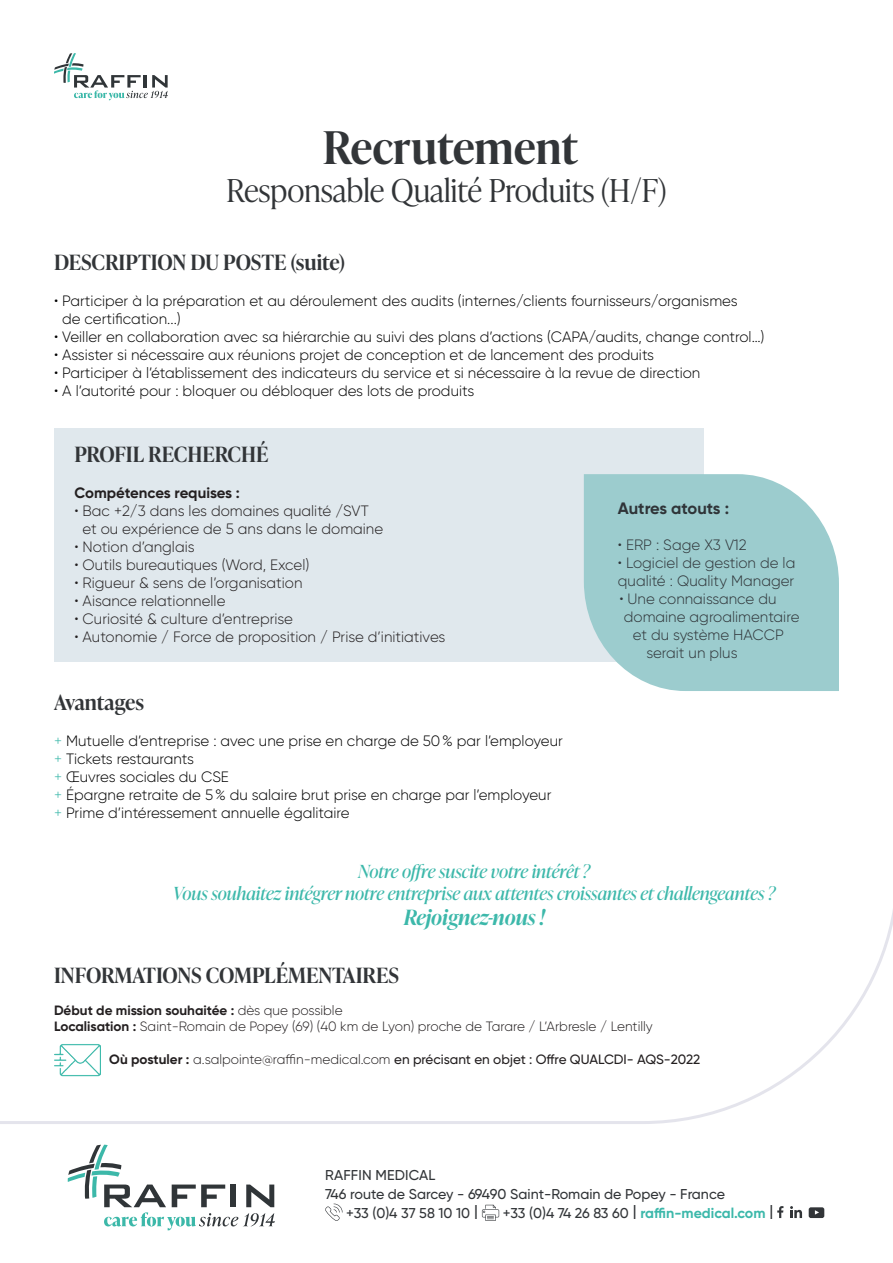
<style>
.page{position:relative;width:893px;height:1263px;background:#fff}
.page>*{position:absolute;margin:0;border:0;box-sizing:border-box;transform-origin:0 0}
.t1{font:600 45px "Ivy Presto Headline";color:#323538}
.t2{font:300 31.5px "Ivy Presto Headline";color:#323538}
.t3{font:600 21px "Ivy Presto Headline";color:#323538}
.t4{font:italic 600 21px "Ivy Presto Display";color:#3cb8aa}
.t5{font:italic 18px/21.6px "Ivy Presto Display";color:#3cb8aa;text-align:center}
.t6{font:700 16.5px "Gilroy";letter-spacing:-.005em;color:#2f3438}
.t7{font:300 15px/18px "Gilroy";color:#000}
.t8{font:300 15px/18px "Gilroy";color:#231f20}
.t9{font:300 15px/18px "Gilroy";color:#2f3438}
.t10{font:700 15px "Gilroy";letter-spacing:-.005em;color:#231f20}
.t11{font:500 14.25px "Gilroy";color:#323538}
.t12{font:700 14.25px "Gilroy";color:#3cb8aa}
.t13{font:300 13.5px/16.2px "Gilroy";color:#231f20}
.t14{font:500 13.5px "Gilroy";color:#231f20}
.s1{color:#3cb8aa}
.s2{font-weight:700}
.s3{font-weight:300}
.s4{font-weight:400;font-size:19.95px}
.s5{font-weight:500;color:#323538}
.s6{font-weight:400;font-size:19.95px;color:#323538}
</style>
<div class="page">
<svg style="left:325px;top:1203px;width:17px;height:18px"></svg>
<svg style="left:482px;top:1205px;width:17px;height:16px"></svg>
<svg style="left:777px;top:1206px;width:6px;height:12px"></svg>
<svg style="left:790px;top:1206px;width:12px;height:12px"></svg>
<svg style="left:809px;top:1207px;width:15px;height:11px"></svg>
<svg style="left:68px;top:1145px;width:207px;height:85px"></svg>
<svg style="left:54px;top:53px;width:114px;height:47px"></svg>
<div style="left:54px;top:428px;width:649px;height:234px;background:#e0e8ed"></div>
<svg style="left:584px;top:474px;width:255px;height:217px;background:#a4d0d1"></svg>
<img style="left:54px;top:1044px;width:47px;height:33px">
<h1 class="t1" style="left:323px;top:115px;width:256px">Recrutement</h1>
<h2 class="t2" style="left:227px;top:168px;width:441px">Responsable Qualité Produits (H/F)</h2>
<h3 class="t3" style="left:54px;top:247px;width:292px">DESCRIPTION DU POSTE (suite)</h3>
<p class="t7" style="left:62px;top:292px;width:677px;text-indent:-8px">• Participer à la préparation et au déroulement des audits (internes/clients fournisseurs/organismes de certification...)</p>
<p class="t7" style="left:54px;top:328px;width:712px">• Veiller en collaboration avec sa hiérarchie au suivi des plans d’actions (CAPA/audits, change control…)</p>
<p class="t7" style="left:54px;top:346px;width:602px">• Assister si nécessaire aux réunions projet de conception et de lancement des produits</p>
<p class="t7" style="left:54px;top:364px;width:648px">• Participer à l’établissement des indicateurs du service et si nécessaire à la revue de direction</p>
<p class="t7" style="left:54px;top:382px;width:422px">• A l’autorité pour : bloquer ou débloquer des lots de produits</p>
<h3 class="t3" style="left:74px;top:439px;width:195px">PROFIL RECHERCHÉ</h3>
<p class="t10" style="left:74px;top:483px;width:167px">Compétences requises :</p>
<p class="t8" style="left:82px;top:502px;width:302px;text-indent:-8px">• Bac +2/3 dans les domaines qualité /SVT et ou expérience de 5 ans dans le domaine</p>
<p class="t8" style="left:74px;top:538px;width:122px">• Notion d’anglais</p>
<p class="t8" style="left:74px;top:556px;width:236px">• Outils bureautiques (Word, Excel)</p>
<p class="t8" style="left:74px;top:574px;width:230px">• Rigueur &amp; sens de l’organisation</p>
<p class="t8" style="left:74px;top:592px;width:153px">• Aisance relationnelle</p>
<p class="t8" style="left:74px;top:610px;width:220px">• Curiosité &amp; culture d’entreprise</p>
<p class="t8" style="left:74px;top:628px;width:372px">• Autonomie / Force de proposition / Prise d’initiatives</p>
<h3 class="t3" style="left:54px;top:687px;width:91px">Avantages</h3>
<p class="t7" style="left:54px;top:732px;width:510px"><span class="s1">+</span> Mutuelle d’entreprise : avec une prise en charge de 50% par l’employeur <span class="s1">+</span> Tickets restaurants<br><span class="s1">+</span> Œuvres sociales du CSE<br><span class="s1">+</span> Épargne retraite de 5% du salaire brut prise en charge par l’employeur <span class="s1">+</span> Prime d’intéressement annuelle égalitaire</p>
<p class="t6" style="left:618px;top:498px;width:113px">Autres atouts :</p>
<p class="t9" style="left:618px;top:535px;width:130px">• ERP : Sage X3 V12</p>
<p class="t9" style="left:618px;top:553px;width:179px">• Logiciel de gestion de la qualité : Quality Manager</p>
<p class="t9" style="left:619px;top:589px;width:159px">• Une connaissance du</p>
<p class="t9" style="left:624px;top:607px;width:177px">domaine agroalimentaire</p>
<p class="t9" style="left:633px;top:625px;width:153px">et du système HACCP</p>
<p class="t9" style="left:646px;top:643px;width:93px">serait un plus</p>
<p class="t5" style="left:173px;top:860px;width:604px">Notre offre suscite votre intérêt ?<br>Vous souhaitez intégrer notre entreprise aux attentes croissantes et challengeantes ?</p>
<h3 class="t4" style="left:404px;top:902px;width:142px">Rejoignez-nous !</h3>
<h3 class="t3" style="left:54px;top:960px;width:346px">INFORMATIONS COMPLÉMENTAIRES</h3>
<p class="t13" style="left:54px;top:1002px;width:600px"><span class="s2">Début de mission souhaitée :</span> dès que possible<br><span class="s2">Localisation :</span> Saint-Romain de Popey (69) (40 km de Lyon) proche de Tarare / L’Arbresle / Lentilly</p>
<p class="t14" style="left:109px;top:1051px;width:592px"><span class="s2">Où postuler :</span> <span class="s3">a.salpointe@raffin-medical.com</span> en précisant en objet : Offre QUALCDI- AQS-2022</p>
<p class="t11" style="left:325px;top:1167px;width:112px">RAFFIN MEDICAL</p>
<p class="t11" style="left:325px;top:1185px;width:401px">746 route de Sarcey - 69490 Saint-Romain de Popey - France</p>
<p class="t11" style="left:346px;top:1204px;width:134px">+33 (0)4 37 58 10 10 <span class="s4">I</span></p>
<p class="t12" style="left:503px;top:1204px;width:272px"><span class="s5">+33 (0)4 74 26 83 60</span> <span class="s6">I</span> raffin-medical.com <span class="s6">I</span></p>
</div>
